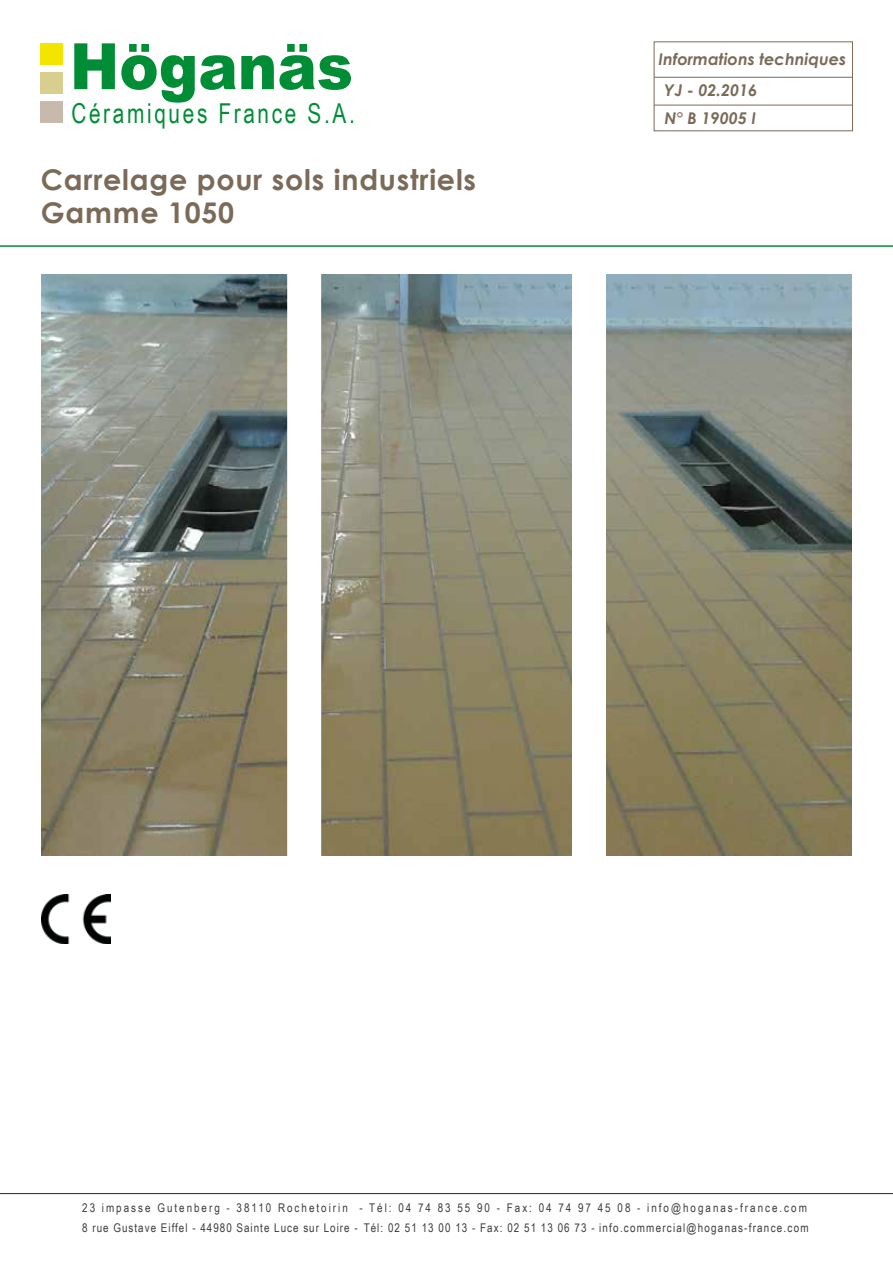
<style>
.page{position:relative;width:893px;height:1263px;background:#fff}
.page>*{position:absolute;margin:0;border:0;box-sizing:border-box;transform-origin:0 0}
.t1{font:900 64.05px "Arial";color:#008d36;scale:.93 1}
.t2{font:700 28.5px/33px "Century Gothic";letter-spacing:.025em;color:#7b6a58}
.t3{font:27.45px "Arial Narrow";letter-spacing:.105em;color:#008d36;scale:.93 1}
.t4{font:italic 700 16.2px/31.3px "Century Gothic";color:#7b6a58}
.t5{font:12px/19.8px "Arial Narrow";letter-spacing:.105em;color:#3c3c3b}
</style>
<div class="page">
<div style="left:41px;top:43px;width:22px;height:22px;background:#f4e500"></div>
<div style="left:41px;top:101px;width:22px;height:22px;background:#c7b9ac"></div>
<div style="left:41px;top:73px;width:22px;height:21px;background:#d8ce8d"></div>
<hr style="left:0;top:1193px;width:893px;height:1px;background:#3c3c3b">
<div style="left:654px;top:42px;width:199px;height:89px;border:1px solid #7b6a58"></div>
<hr style="left:654px;top:77px;width:198px;height:1px;background:#7b6a58">
<hr style="left:654px;top:105px;width:198px;height:1px;background:#7b6a58">
<hr style="left:0;top:245px;width:893px;height:2px;background:#008d36">
<img style="left:41px;top:894px;width:69px;height:49px">
<img style="left:41px;top:275px;width:810px;height:581px">
<div style="left:287px;top:250px;width:34px;height:640px;background:#fff;border-radius:17px"></div>
<div style="left:572px;top:267px;width:34px;height:627px;background:#fff"></div>
<h1 class="t1" style="left:70px;top:20px;width:306px">Höganäs</h1>
<h3 class="t3" style="left:71px;top:93px;width:306px">Céramiques France S.A.</h3>
<h2 class="t2" style="left:41px;top:163px;width:437px">Carrelage pour sols industriels<br>Gamme 1050</h2>
<h3 class="t4" style="left:665px;top:43px;width:183px;text-indent:-6px">Informations techniques<br>YJ - 02.2016</h3>
<h3 class="t4" style="left:665px;top:102px;width:93px">N° B 19005 I</h3>
<p class="t5" style="left:82px;top:1197px;width:728px">23 impasse Gutenberg - 38110 Rochetoirin - Tél: 04 74 83 55 90 - Fax: 04 74 97 45 08 - info@hoganas-france.com<br>8 rue Gustave Eiffel - 44980 Sainte Luce sur Loire - Tél: 02 51 13 00 13 - Fax: 02 51 13 06 73 - info.commercial@hoganas-france.com</p>
</div>
